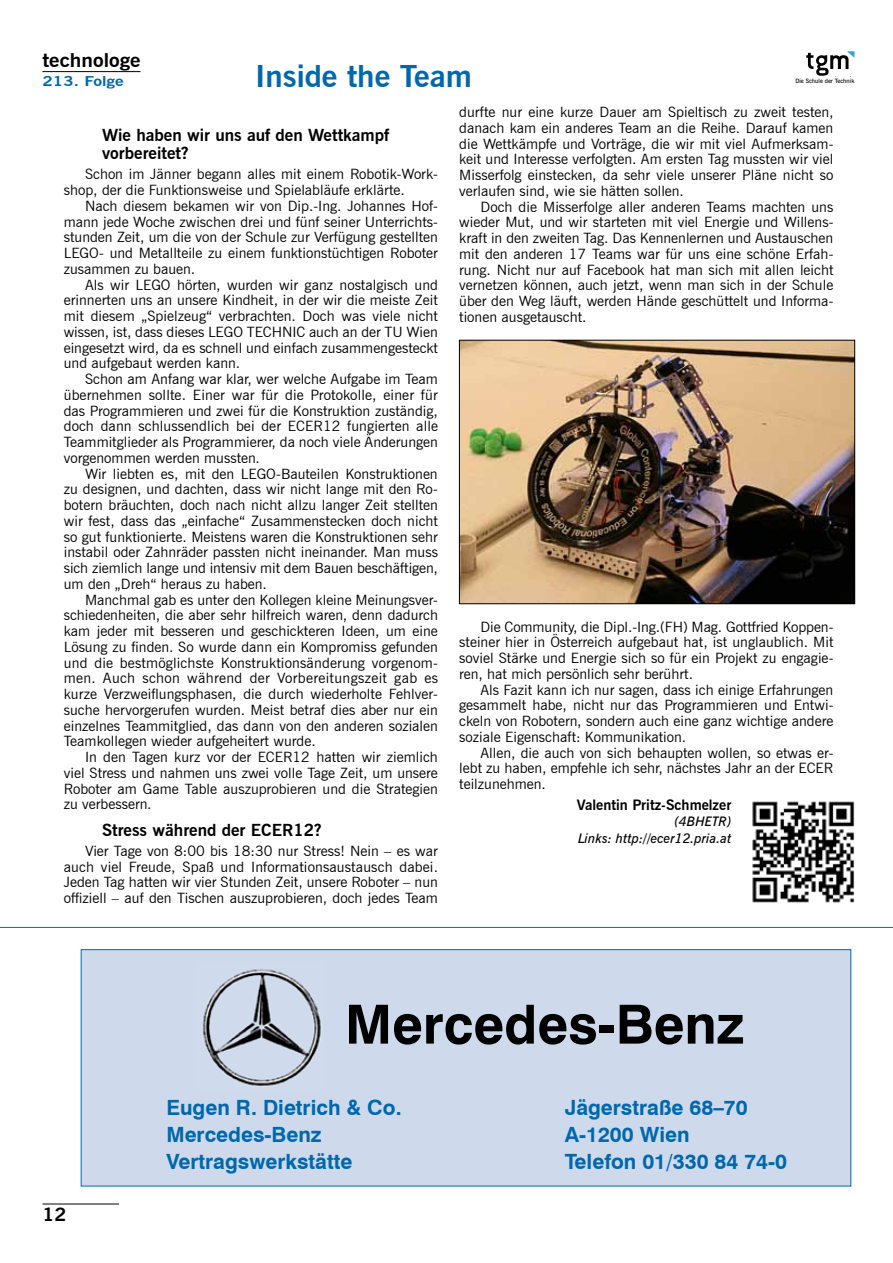
<style>
.page{position:relative;width:893px;height:1263px;background:#fff}
.page>*{position:absolute;margin:0;border:0;box-sizing:border-box;transform-origin:0 0}
.t1{font:700 54px "Swiss 721 BT";color:#000}
.titel{font:700 30px "News Gothic BT";color:#0068ac;scale:1.05 1}
.t2{font:700 21px "Swiss 721 BT";color:#0068ac}
.t3{font:700 18.9px "News Gothic BT";color:#000;scale:1.11 1}
.t4{font:700 18px "News Gothic BT";color:#000;scale:1.1 1}
.zwiti{font:700 16.5px/18px "News Gothic BT";color:#000;scale:1.04 1}
.fließtext{font:14.25px/15.8px "News Gothic BT";color:#000;text-align:justify}
.autor{font:700 14.25px "News Gothic BT";color:#000}
.t5{font:700 13.5px "News Gothic BT";color:#0068ac;scale:1.28 1}
.autor_unter_ks{font:italic 600 13.2px "News Gothic BT";color:#000}
.t6{font:600 6px "News Gothic BT";color:#000}
</style>
<div class="page">
<hr style="left:43px;top:1203px;width:76px;height:1px;background:#000">
<hr style="left:43px;top:71px;width:98px;height:1px;background:#000">
<svg style="left:806px;top:51px;width:48px;height:25px"></svg>
<img style="left:752px;top:801px;width:103px;height:102px">
<div style="left:81px;top:949px;width:770px;height:237px;background:#cedaec;border:1px solid #0068ac"></div>
<img style="left:202px;top:969px;width:120px;height:117px">
<hr style="left:0;top:927px;width:893px;height:1px;background:#0068ac">
<img style="left:461px;top:342px;width:392px;height:260px">
<div style="left:459px;top:340px;width:396px;height:264px;border:1px solid #000"></div>
<h3 class="t3" style="left:43px;top:49px;width:90px">technologe</h3>
<p class="t5" style="left:43px;top:73px;width:65px">213. Folge</p>
<p class="titel" style="left:255px;top:58px;width:208px">Inside the Team</p>
<p class="t6" style="left:795px;top:77px;width:60px">Die Schule der Technik</p>
<p class="zwiti" style="left:102px;top:126px;width:278px">Wie haben wir uns auf den Wettkampf vorbereitet?</p>
<p class="fließtext" style="left:64px;top:166px;width:376px;text-indent:21px">Schon im Jänner begann alles mit einem Robotik-Work&shy;shop, der die Funktionsweise und Spielabläufe erklärte.</p>
<p class="fließtext" style="left:64px;top:198px;width:376px;text-indent:21px">Nach diesem bekamen wir von Dip.-Ing. Johannes Hof&shy;mann jede Woche zwischen drei und fünf seiner Unterrichts&shy;stunden Zeit, um die von der Schule zur Verfügung gestellten LEGO- und Metallteile zu einem funktionstüchtigen Roboter zusammen zu bauen.</p>
<p class="fließtext" style="left:64px;top:277px;width:376px;text-indent:21px">Als wir LEGO hörten, wurden wir ganz nostalgisch und erinnerten uns an unsere Kindheit, in der wir die meiste Zeit mit diesem „Spielzeug“ verbrachten. Doch was viele nicht wissen, ist, dass dieses LEGO TECHNIC auch an der TU Wien eingesetzt wird, da es schnell und einfach zusammengesteckt und aufgebaut werden kann.</p>
<p class="fließtext" style="left:64px;top:371px;width:376px;text-indent:21px">Schon am Anfang war klar, wer welche Aufgabe im Team übernehmen sollte. Einer war für die Protokolle, einer für das Programmieren und zwei für die Konstruktion zuständig, doch dann schlussendlich bei der ECER12 fungierten alle Teammitglieder als Programmierer, da noch viele Änderungen vorgenommen werden mussten.</p>
<p class="fließtext" style="left:64px;top:466px;width:376px;text-indent:21px">Wir liebten es, mit den LEGO-Bauteilen Konstruktionen zu designen, und dachten, dass wir nicht lange mit den Ro&shy;botern bräuchten, doch nach nicht allzu langer Zeit stellten wir fest, dass das „einfache“ Zusammenstecken doch nicht so gut funktionierte. Meistens waren die Konstruktionen sehr instabil oder Zahnräder passten nicht ineinander. Man muss sich ziemlich lange und intensiv mit dem Bauen beschäftigen, um den „Dreh“ heraus zu haben.</p>
<p class="fließtext" style="left:64px;top:592px;width:376px;text-indent:21px">Manchmal gab es unter den Kollegen kleine Meinungsver&shy;schiedenheiten, die aber sehr hilfreich waren, denn dadurch kam jeder mit besseren und geschickteren Ideen, um eine Lösung zu finden. So wurde dann ein Kompromiss gefunden und die bestmöglichste Konstruktionsänderung vorgenom&shy;men. Auch schon während der Vorbereitungszeit gab es kurze Verzweiflungsphasen, die durch wiederholte Fehlver&shy;suche hervorgerufen wurden. Meist betraf dies aber nur ein einzelnes Teammitglied, das dann von den anderen sozialen Teamkollegen wieder aufgeheitert wurde.</p>
<p class="fließtext" style="left:64px;top:749px;width:376px;text-indent:21px">In den Tagen kurz vor der ECER12 hatten wir ziemlich viel Stress und nahmen uns zwei volle Tage Zeit, um unsere Roboter am Game Table auszuprobieren und die Strategien zu verbessern.</p>
<p class="zwiti" style="left:102px;top:821px;width:213px">Stress während der ECER12?</p>
<p class="fließtext" style="left:64px;top:843px;width:376px;text-indent:21px">Vier Tage von 8:00 bis 18:30 nur Stress! Nein – es war auch viel Freude, Spaß und Informationsaustausch dabei.<br>Jeden Tag hatten wir vier Stunden Zeit, unsere Roboter – nun offiziell – auf den Tischen auszuprobieren, doch jedes Team</p>
<p class="fließtext" style="left:459px;top:104px;width:376px">durfte nur eine kurze Dauer am Spieltisch zu zweit testen, danach kam ein anderes Team an die Reihe. Darauf kamen die Wettkämpfe und Vorträge, die wir mit viel Aufmerksam&shy;keit und Interesse verfolgten. Am ersten Tag mussten wir viel Misserfolg einstecken, da sehr viele unserer Pläne nicht so verlaufen sind, wie sie hätten sollen.</p>
<p class="fließtext" style="left:459px;top:199px;width:376px;text-indent:21px">Doch die Misserfolge aller anderen Teams machten uns wieder Mut, und wir starteten mit viel Energie und Willens&shy;kraft in den zweiten Tag. Das Kennenlernen und Austauschen mit den anderen 17 Teams war für uns eine schöne Erfah&shy;rung. Nicht nur auf Facebook hat man sich mit allen leicht vernetzen können, auch jetzt, wenn man sich in der Schule über den Weg läuft, werden Hände geschüttelt und Informa&shy;tionen ausgetauscht.</p>
<p class="fließtext" style="left:459px;top:619px;width:376px;text-indent:21px">Die Community, die Dipl.-Ing.(FH) Mag. Gottfried Koppen&shy;steiner hier in Österreich aufgebaut hat, ist unglaublich. Mit soviel Stärke und Energie sich so für ein Projekt zu engagie&shy;ren, hat mich persönlich sehr berührt.</p>
<p class="fließtext" style="left:459px;top:682px;width:376px;text-indent:21px">Als Fazit kann ich nur sagen, dass ich einige Erfahrungen gesammelt habe, nicht nur das Programmieren und Entwi&shy;ckeln von Robotern, sondern auch eine ganz wichtige andere soziale Eigenschaft: Kommunikation.</p>
<p class="fließtext" style="left:459px;top:745px;width:376px;text-indent:21px">Allen, die auch von sich behaupten wollen, so etwas er&shy;lebt zu haben, empfehle ich sehr, nächstes Jahr an der ECER teilzunehmen.</p>
<p class="autor" style="left:577px;top:796px;width:156px">Valentin Pritz-Schmelzer</p>
<p class="autor_unter_ks" style="left:674px;top:814px;width:58px">(4BHETR)</p>
<p class="autor_unter_ks" style="left:578px;top:830px;width:155px">Links: http://ecer12.pria.at</p>
<p class="t1" style="left:345px;top:987px;width:401px">Mercedes-Benz</p>
<p class="t4" style="left:43px;top:1204px;width:23px">12</p>
<p class="t2" style="left:166px;top:1093px;width:237px">Eugen R. Dietrich &amp; Co.</p>
<p class="t2" style="left:166px;top:1120px;width:157px">Mercedes-Benz</p>
<p class="t2" style="left:166px;top:1147px;width:188px">Vertragswerkstätte</p>
<p class="t2" style="left:565px;top:1093px;width:184px">Jägerstraße 68–70</p>
<p class="t2" style="left:565px;top:1120px;width:127px">A-1200 Wien</p>
<p class="t2" style="left:565px;top:1147px;width:224px">Telefon 01/330 84 74-0</p>
</div>
